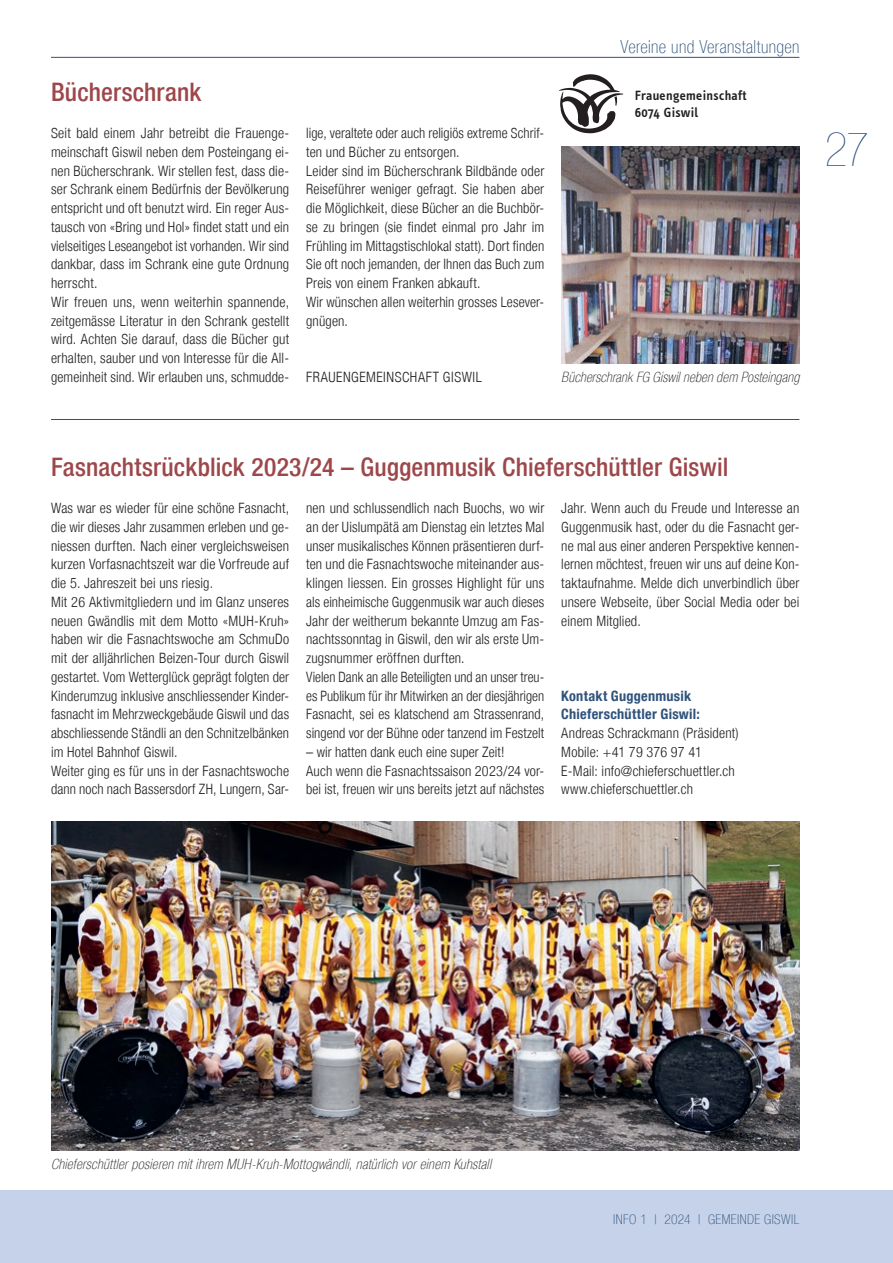
<style>
.page{position:relative;width:893px;height:1263px;background:#fff}
.page>*{position:absolute;margin:0;border:0;box-sizing:border-box;transform-origin:0 0}
.t1{font:900 condensed 48px "Helvetica Neue LT";color:#2f537c}
.t2{font:500 condensed 25.5px "Helvetica Neue LT";letter-spacing:.005em;color:#9d474b}
.t3{font:100 condensed 18px "Helvetica Neue LT";letter-spacing:.02em;color:#2f537c}
.t4{font:300 condensed 14.25px/18.8px "Helvetica Neue LT";letter-spacing:.01em;color:#231f20}
.t5{font:italic 100 condensed 14.25px "Helvetica Neue LT";letter-spacing:.02em;color:#231f20}
.t6{font:700 condensed 14.25px/18.8px "Helvetica Neue LT";letter-spacing:.02em;color:#2f537c}
.t7{font:300 condensed 14.25px "Helvetica Neue LT";letter-spacing:.04em;color:#231f20}
.t8{font:600 13.8px/16.5px "Info Text";letter-spacing:.025em;color:#231f20}
.t9{font:100 condensed 13.5px "Helvetica Neue LT";letter-spacing:.03em;color:#2f537c}
</style>
<div class="page">
<hr style="left:51px;top:57px;width:748px;height:1px;background:#2f537c">
<div style="left:0;top:1191px;width:893px;height:72px;background:#c6d2ea"></div>
<hr style="left:51px;top:419px;width:748px;height:1px;background:#2f537c">
<img style="left:559px;top:74px;width:65px;height:60px">
<img style="left:561px;top:146px;width:238px;height:217px">
<img style="left:51px;top:821px;width:748px;height:330px">
<p class="t3" style="left:620px;top:37px;width:180px">Vereine und Veranstaltungen</p>
<h2 class="t2" style="left:51px;top:76px;width:152px">Bücherschrank</h2>
<p class="t8" style="left:635px;top:88px;width:113px">Frauengemeinschaft<br>6074 Giswil</p>
<p class="t4" style="left:51px;top:124px;width:240px">Seit bald einem Jahr betreibt die Frauenge&shy;meinschaft Giswil neben dem Posteingang ei&shy;nen Bücherschrank. Wir stellen fest, dass die&shy;ser Schrank einem Bedürfnis der Bevölkerung entspricht und oft benutzt wird. Ein reger Aus&shy;tausch von «Bring und Hol» findet statt und ein vielseitiges Leseangebot ist vorhanden. Wir sind dankbar, dass im Schrank eine gute Ordnung herrscht.<br>Wir freuen uns, wenn weiterhin spannende, zeitgemässe Literatur in den Schrank gestellt wird. Achten Sie darauf, dass die Bücher gut erhalten, sauber und von Interesse für die All&shy;gemeinheit sind. Wir erlauben uns, schmudde-</p>
<p class="t4" style="left:306px;top:124px;width:240px">lige, veraltete oder auch religiös extreme Schrif&shy;ten und Bücher zu entsorgen.<br>Leider sind im Bücherschrank Bildbände oder Reiseführer weniger gefragt. Sie haben aber die Möglichkeit, diese Bücher an die Buchbör&shy;se zu bringen (sie findet einmal pro Jahr im Frühling im Mittagstischlokal statt). Dort finden Sie oft noch jemanden, der Ihnen das Buch zum Preis von einem Franken abkauft.<br>Wir wünschen allen weiterhin grosses Lesever&shy;gnügen.</p>
<p class="t7" style="left:306px;top:369px;width:177px">FRAUENGEMEINSCHAFT GISWIL</p>
<p class="t5" style="left:561px;top:369px;width:240px">Bücherschrank FG Giswil neben dem Posteingang</p>
<h1 class="t1" style="left:825px;top:123px;width:46px">27</h1>
<h2 class="t2" style="left:51px;top:451px;width:679px">Fasnachtsrückblick 2023/24 – Guggenmusik Chieferschüttler Giswil</h2>
<p class="t4" style="left:561px;top:499px;width:240px;text-align:justify">Jahr. Wenn auch du Freude und Interesse an Guggenmusik hast, oder du die Fasnacht ger&shy;ne mal aus einer anderen Perspektive kennen&shy;lernen möchtest, freuen wir uns auf deine Kon&shy;taktaufnahme. Melde dich unverbindlich über unsere Webseite, über Social Media oder bei einem Mitglied.</p>
<p class="t4" style="left:51px;top:499px;width:240px">Was war es wieder für eine schöne Fasnacht, die wir dieses Jahr zusammen erleben und ge&shy;niessen durften. Nach einer vergleichsweisen kurzen Vorfasnachtszeit war die Vorfreude auf die 5. Jahreszeit bei uns riesig.<br>Mit 26 Aktivmitgliedern und im Glanz unseres neuen Gwändlis mit dem Motto «MUH-Kruh» haben wir die Fasnachtswoche am SchmuDo mit der alljährlichen Beizen-Tour durch Giswil gestartet. Vom Wetterglück geprägt folgten der Kinderumzug inklusive anschliessender Kinder&shy;fasnacht im Mehrzweckgebäude Giswil und das abschliessende Ständli an den Schnitzelbänken im Hotel Bahnhof Giswil.<br>Weiter ging es für uns in der Fasnachtswoche dann noch nach Bassersdorf ZH, Lungern, Sar-</p>
<p class="t4" style="left:306px;top:499px;width:240px">nen und schlussendlich nach Buochs, wo wir an der Uislumpätä am Dienstag ein letztes Mal unser musikalisches Können präsentieren durf&shy;ten und die Fasnachtswoche miteinander aus&shy;klingen liessen. Ein grosses Highlight für uns als einheimische Guggenmusik war auch dieses Jahr der weitherum bekannte Umzug am Fas&shy;nachtssonntag in Giswil, den wir als erste Um&shy;zugsnummer eröffnen durften.<br>Vielen Dank an alle Beteiligten und an unser treu&shy;es Publikum für ihr Mitwirken an der diesjährigen Fasnacht, sei es klatschend am Strassenrand, singend vor der Bühne oder tanzend im Festzelt</p>
<p class="t6" style="left:561px;top:686px;width:140px">Kontakt Guggenmusik<br>Chieferschüttler Giswil:</p>
<p class="t4" style="left:561px;top:724px;width:179px">Andreas Schrackmann (Präsident)<br>Mobile: +41 79 376 97 41<br>E-Mail: info@chieferschuettler.ch www.chieferschuettler.ch</p>
<p class="t4" style="left:306px;top:742px;width:240px">– wir hatten dank euch eine super Zeit!<br>Auch wenn die Fasnachtssaison 2023/24 vor&shy;bei ist, freuen wir uns bereits jetzt auf nächstes</p>
<p class="t5" style="left:51px;top:1156px;width:442px">Chieferschüttler posieren mit ihrem MUH-Kruh-Mottogwändli, natürlich vor einem Kuhstall</p>
<p class="t9" style="left:613px;top:1212px;width:188px">INFO 1 | 2024 | GEMEINDE GISWIL</p>
</div>
